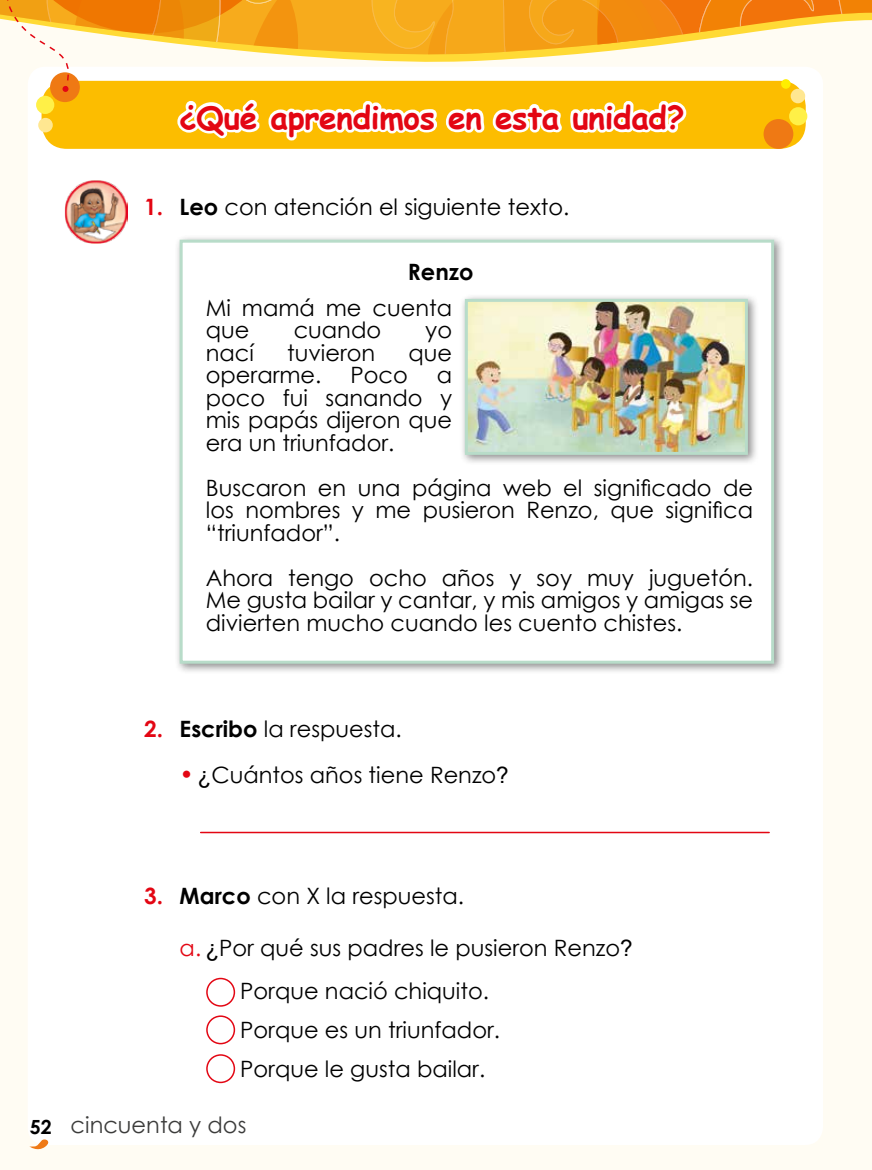
<style>
.page{position:relative;width:872px;height:1170px;background:#fff}
.page>*{position:absolute;margin:0;border:0;box-sizing:border-box;transform-origin:0 0}
.t1{font:700 31.5px "Comic Sans MS";letter-spacing:-.01em;color:#e30613}
.t2{font:22.5px/22.5px "Century Gothic";color:#000}
.t3{font:22.5px "Century Gothic";color:#3c3c3b}
.t4{font:700 22.5px "Century Gothic";color:#e30613}
.t5{font:700 22.5px "Century Gothic";color:#000}
.s1{font-weight:700}
.s2{font-weight:700;font-size:24px;color:#e30613}
.s3{font-family:"Arial"}
.s4{color:#e30613}
.s5{font-weight:700;font-size:19.5px;color:#000}
</style>
<div class="page">
<div style="left:0;top:0;width:872px;height:1169px;background:#fffcf3"></div>
<div style="left:28px;top:67px;width:795px;height:1077px;background:#fff;border-radius:18px"></div>
<svg style="left:0;top:0;width:872px;height:244px"></svg>
<div style="left:174px;top:234px;width:611px;height:441px;background:#000;opacity:.45"></div>
<div style="left:180px;top:240px;width:594px;height:423px;background:#fff;border:3px solid #b8dcc9"></div>
<hr style="left:201px;top:831px;width:568px;height:2px;background:#e30613">
<div style="left:206px;top:977px;width:29px;height:29px;border:2px solid #e30613;border-radius:50%"></div>
<div style="left:206px;top:1015px;width:29px;height:29px;border:2px solid #e30613;border-radius:50%"></div>
<div style="left:206px;top:1054px;width:29px;height:29px;border:2px solid #e30613;border-radius:50%"></div>
<img style="left:64px;top:180px;width:64px;height:63px">
<div style="left:459px;top:294px;width:300px;height:172px;background:#000;opacity:.45"></div>
<img style="left:469px;top:303px;width:275px;height:148px">
<div style="left:465px;top:299px;width:283px;height:156px;border:3px solid #b8dcc9"></div>
<svg style="left:29px;top:1137px;width:24px;height:13px"></svg>
<h1 class="t1" style="left:179px;top:94px;width:507px">¿Qué aprendimos en esta unidad?</h1>
<p class="t4" style="left:144px;top:190px;width:20px">1.</p>
<p class="t2" style="left:180px;top:195px;width:391px"><span class="s1">Leo</span> con atención el siguiente texto.</p>
<p class="t5" style="left:408px;top:254px;width:67px">Renzo</p>
<p class="t2" style="left:206px;top:296px;width:248px">Mi mamá me cuenta que</p>
<p class="t2" style="left:294px;top:318px;width:89px">cuando</p>
<p class="t2" style="left:425px;top:318px;width:28px">yo</p>
<p class="t2" style="left:206px;top:341px;width:50px">nací</p>
<p class="t2" style="left:287px;top:341px;width:90px">tuvieron</p>
<p class="t2" style="left:408px;top:341px;width:45px">que</p>
<p class="t2" style="left:206px;top:363px;width:117px">operarme.</p>
<p class="t2" style="left:350px;top:363px;width:59px">Poco</p>
<p class="t2" style="left:206px;top:363px;width:248px;text-align:justify;text-indent:231px">a poco fui sanando y mis papás dijeron que era un triunfador.</p>
<p class="t2" style="left:206px;top:476px;width:548px;text-align:justify">Buscaron en una página web el significado de los nombres y me pusieron Renzo, que significa “triunfador”.</p>
<p class="t2" style="left:206px;top:566px;width:549px;text-align:justify">Ahora tengo ocho años y soy muy juguetón.<br>Me gusta bailar y cantar, y mis amigos y amigas se divierten mucho cuando les cuento chistes.</p>
<p class="t4" style="left:144px;top:712px;width:20px">2.</p>
<p class="t2" style="left:180px;top:717px;width:223px"><span class="s1">Escribo</span> la respuesta.</p>
<p class="t2" style="left:180px;top:762px;width:331px"><span class="s2">•</span> <span class="s3">¿</span>Cuántos años tiene Renzo<span class="s3">?</span></p>
<p class="t4" style="left:144px;top:878px;width:20px">3.</p>
<p class="t2" style="left:180px;top:884px;width:286px"><span class="s1">Marco</span> con X la respuesta.</p>
<p class="t2" style="left:240px;top:925px;width:394px;line-height:43px;text-indent:-61px"><span class="s4">a.</span> <span class="s3">¿</span>Por qué sus padres le pusieron Renzo<span class="s3">?<br></span>Porque nació chiquito.</p>
<p class="t2" style="left:240px;top:1009px;width:261px;line-height:39px">Porque es un triunfador.<br>Porque le gusta bailar.</p>
<p class="t3" style="left:30px;top:1109px;width:218px"><span class="s5">52</span> cincuenta y dos</p>
</div>
